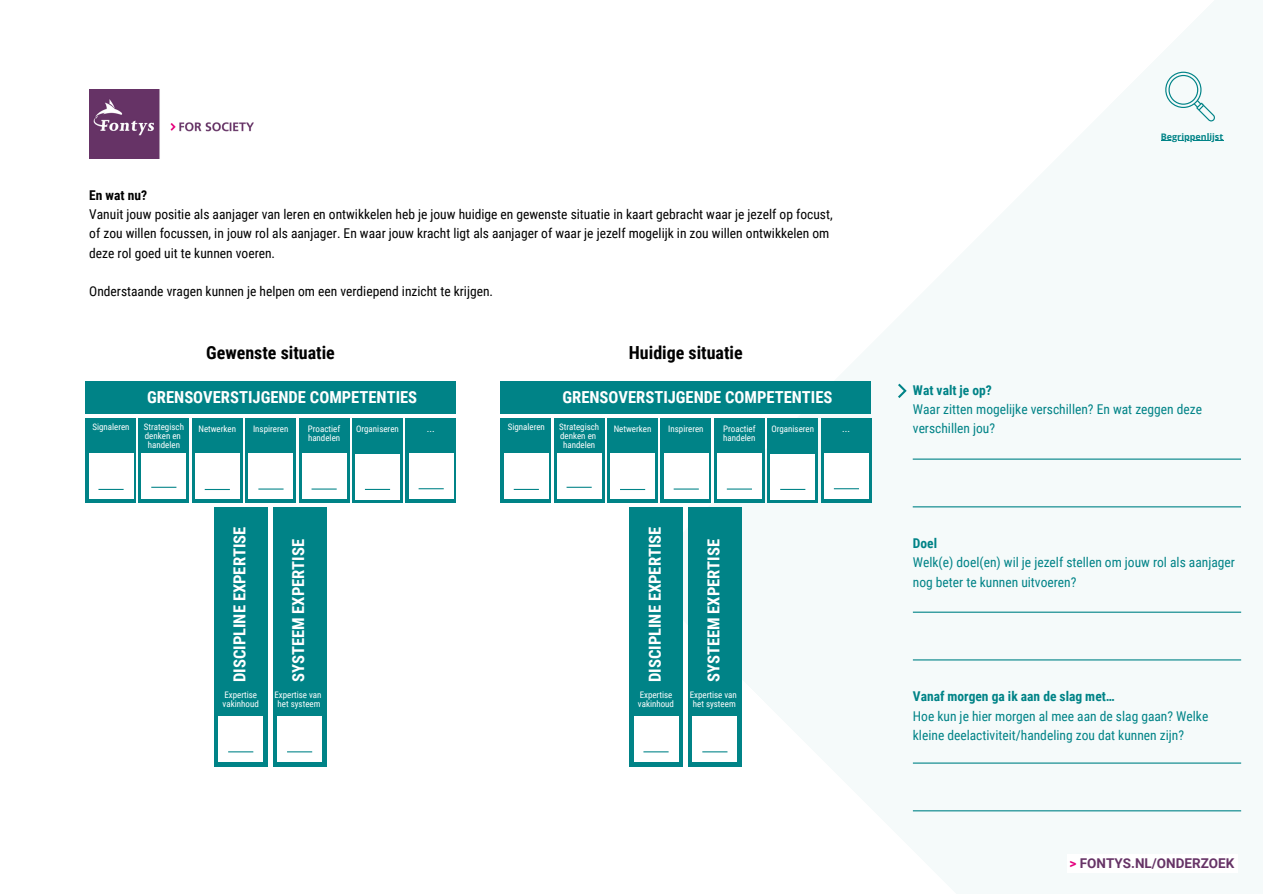
<style>
.page{position:relative;width:1263px;height:894px;background:#fff}
.page>*{position:absolute;margin:0;border:0;box-sizing:border-box;transform-origin:0 0}
.t1{font:700 18px "Roboto Condensed";color:#000}
.t2{font:700 16.5px "Roboto Condensed";color:#fff}
.t3{font:13.5px/19.2px "Roboto Condensed";color:#000}
.t4{font:13.5px/19.2px "Roboto Condensed";color:#008387}
.t5{font:700 13.5px "Roboto Condensed";color:#008387}
.t6{font:700 13.5px "Roboto";color:#636}
.t7{font:700 13.5px "Roboto Condensed";color:#000}
.t8{font:9.9px "Roboto Condensed";color:#fff}
.t9{font:9px/9px "Roboto Condensed";color:#fff;text-align:center}
.t10{font:700 9px "Open Sans";color:#008387}
.s1{color:#e5007d}
</style>
<div class="page">
<svg style="left:669px;top:71px;width:573px;height:741px;fill:#f5fafa"></svg>
<div style="left:85px;top:418px;width:51px;height:84px;background:#008387"></div>
<div style="left:89px;top:453px;width:45px;height:46px;background:#fff"></div>
<div style="left:139px;top:418px;width:50px;height:84px;background:#008387"></div>
<div style="left:141px;top:453px;width:45px;height:46px;background:#fff"></div>
<div style="left:192px;top:418px;width:51px;height:84px;background:#008387"></div>
<div style="left:195px;top:453px;width:45px;height:45px;background:#fff"></div>
<div style="left:245px;top:418px;width:51px;height:84px;background:#008387"></div>
<div style="left:248px;top:453px;width:45px;height:46px;background:#fff"></div>
<hr style="left:98px;top:488px;width:26px;height:2px;background:#008387">
<svg style="left:151px;top:486px;width:25px;height:1px"></svg>
<svg style="left:205px;top:489px;width:25px;height:1px"></svg>
<svg style="left:258px;top:488px;width:26px;height:1px"></svg>
<div style="left:299px;top:418px;width:50px;height:84px;background:#008387"></div>
<div style="left:302px;top:453px;width:45px;height:46px;background:#fff"></div>
<svg style="left:312px;top:488px;width:25px;height:1px"></svg>
<div style="left:352px;top:418px;width:51px;height:84px;background:#008387"></div>
<div style="left:355px;top:454px;width:45px;height:45px;background:#fff"></div>
<hr style="left:365px;top:488px;width:25px;height:2px;background:#008387">
<div style="left:406px;top:418px;width:50px;height:84px;background:#008387"></div>
<div style="left:409px;top:453px;width:45px;height:45px;background:#fff"></div>
<svg style="left:419px;top:488px;width:25px;height:1px"></svg>
<div style="left:85px;top:381px;width:371px;height:32px;background:#008387"></div>
<div style="left:214px;top:507px;width:54px;height:259px;background:#008387"></div>
<div style="left:218px;top:715px;width:45px;height:46px;background:#fff"></div>
<svg style="left:228px;top:751px;width:25px;height:1px"></svg>
<div style="left:273px;top:507px;width:53px;height:259px;background:#008387"></div>
<div style="left:277px;top:715px;width:45px;height:46px;background:#fff"></div>
<svg style="left:287px;top:751px;width:25px;height:1px"></svg>
<div style="left:500px;top:418px;width:51px;height:84px;background:#008387"></div>
<div style="left:504px;top:453px;width:45px;height:46px;background:#fff"></div>
<div style="left:554px;top:418px;width:50px;height:84px;background:#008387"></div>
<div style="left:557px;top:453px;width:45px;height:46px;background:#fff"></div>
<div style="left:607px;top:418px;width:51px;height:84px;background:#008387"></div>
<div style="left:610px;top:453px;width:45px;height:45px;background:#fff"></div>
<div style="left:661px;top:418px;width:50px;height:84px;background:#008387"></div>
<div style="left:664px;top:453px;width:45px;height:46px;background:#fff"></div>
<hr style="left:514px;top:488px;width:25px;height:2px;background:#008387">
<svg style="left:567px;top:486px;width:25px;height:1px"></svg>
<svg style="left:620px;top:489px;width:25px;height:1px"></svg>
<svg style="left:674px;top:488px;width:25px;height:1px"></svg>
<div style="left:714px;top:418px;width:51px;height:84px;background:#008387"></div>
<div style="left:717px;top:453px;width:45px;height:46px;background:#fff"></div>
<svg style="left:727px;top:488px;width:25px;height:1px"></svg>
<div style="left:768px;top:418px;width:50px;height:84px;background:#008387"></div>
<div style="left:770px;top:454px;width:45px;height:45px;background:#fff"></div>
<hr style="left:780px;top:488px;width:25px;height:2px;background:#008387">
<div style="left:821px;top:418px;width:50px;height:84px;background:#008387"></div>
<div style="left:824px;top:453px;width:45px;height:45px;background:#fff"></div>
<svg style="left:834px;top:488px;width:25px;height:1px"></svg>
<div style="left:500px;top:381px;width:371px;height:32px;background:#008387"></div>
<div style="left:629px;top:507px;width:54px;height:259px;background:#008387"></div>
<div style="left:634px;top:715px;width:44px;height:46px;background:#fff"></div>
<svg style="left:643px;top:751px;width:26px;height:1px"></svg>
<div style="left:688px;top:507px;width:54px;height:259px;background:#008387"></div>
<div style="left:692px;top:715px;width:45px;height:46px;background:#fff"></div>
<svg style="left:702px;top:751px;width:25px;height:1px"></svg>
<img style="left:89px;top:89px;width:165px;height:70px">
<svg style="left:898px;top:383px;width:9px;height:15px"></svg>
<hr style="left:913px;top:458px;width:328px;height:1px;background:#008387">
<hr style="left:913px;top:506px;width:328px;height:1px;background:#008387">
<hr style="left:913px;top:611px;width:328px;height:1px;background:#008387">
<hr style="left:913px;top:659px;width:328px;height:1px;background:#008387">
<hr style="left:913px;top:762px;width:328px;height:1px;background:#008387">
<hr style="left:913px;top:810px;width:328px;height:1px;background:#008387">
<svg style="left:1163px;top:72px;width:52px;height:49px"></svg>
<hr style="left:1161px;top:140px;width:62px;height:1px;background:#008387">
<p class="t7" style="left:89px;top:187px;width:59px">En wat nu?</p>
<p class="t3" style="left:89px;top:205px;width:745px">Vanuit jouw positie als aanjager van leren en ontwikkelen heb je jouw huidige en gewenste situatie in kaart gebracht waar je jezelf op focust, of zou willen focussen, in jouw rol als aanjager. En waar jouw kracht ligt als aanjager of waar je jezelf mogelijk in zou willen ontwikkelen om deze rol goed uit te kunnen voeren.</p>
<p class="t3" style="left:89px;top:281px;width:405px">Onderstaande vragen kunnen je helpen om een verdiepend inzicht te krijgen.</p>
<h1 class="t1" style="left:206px;top:342px;width:130px">Gewenste situatie</h1>
<h1 class="t1" style="left:629px;top:342px;width:115px">Huidige situatie</h1>
<p class="t2" style="left:147px;top:387px;width:271px">GRENSOVERSTIJGENDE COMPETENTIES</p>
<p class="t2" style="left:562px;top:387px;width:271px">GRENSOVERSTIJGENDE COMPETENTIES</p>
<p class="t9" style="left:92px;top:422px;width:39px">Signaleren</p>
<p class="t9" style="left:144px;top:422px;width:42px">Strategisch denken en handelen</p>
<p class="t9" style="left:198px;top:424px;width:39px">Netwerken</p>
<p class="t9" style="left:253px;top:424px;width:37px">Inspireren</p>
<p class="t9" style="left:308px;top:424px;width:34px;text-align:left">Proactief handelen</p>
<p class="t9" style="left:356px;top:424px;width:44px">Organiseren</p>
<p class="t8" style="left:427px;top:423px;width:9px">...</p>
<p class="t9" style="left:508px;top:422px;width:39px">Signaleren</p>
<p class="t9" style="left:559px;top:422px;width:42px">Strategisch denken en handelen</p>
<p class="t9" style="left:614px;top:424px;width:39px">Netwerken</p>
<p class="t9" style="left:668px;top:424px;width:37px">Inspireren</p>
<p class="t9" style="left:723px;top:424px;width:34px;text-align:left">Proactief handelen</p>
<p class="t9" style="left:771px;top:424px;width:44px">Organiseren</p>
<p class="t8" style="left:842px;top:423px;width:9px">...</p>
<p class="t2" style="left:230px;top:682px;width:157px;rotate:-90deg">DISCIPLINE EXPERTISE</p>
<p class="t2" style="left:289px;top:682px;width:144px;rotate:-90deg">SYSTEEM EXPERTISE</p>
<p class="t2" style="left:646px;top:682px;width:157px;rotate:-90deg">DISCIPLINE EXPERTISE</p>
<p class="t2" style="left:704px;top:682px;width:144px;rotate:-90deg">SYSTEEM EXPERTISE</p>
<p class="t9" style="left:223px;top:690px;width:38px;text-align:left">Expertise vakinhoud</p>
<p class="t9" style="left:274px;top:690px;width:49px">Expertise van het systeem</p>
<p class="t9" style="left:638px;top:690px;width:38px;text-align:left">Expertise vakinhoud</p>
<p class="t9" style="left:690px;top:690px;width:49px">Expertise van het systeem</p>
<p class="t10" style="left:1161px;top:130px;width:64px">Begrippenlijst</p>
<p class="t5" style="left:913px;top:382px;width:81px">Wat valt je op?</p>
<p class="t4" style="left:913px;top:400px;width:291px">Waar zitten mogelijke verschillen? En wat zeggen deze verschillen jou?</p>
<p class="t5" style="left:913px;top:535px;width:26px">Doel</p>
<p class="t4" style="left:913px;top:553px;width:324px">Welk(e) doel(en) wil je jezelf stellen om jouw rol als aanjager nog beter te kunnen uitvoeren?</p>
<p class="t5" style="left:913px;top:688px;width:203px">Vanaf morgen ga ik aan de slag met…</p>
<p class="t4" style="left:913px;top:706px;width:297px">Hoe kun je hier morgen al mee aan de slag gaan? Welke kleine deelactiviteit/handeling zou dat kunnen zijn?</p>
<p class="t6" style="left:1069px;top:855px;width:166px"><span class="s1">&gt;</span> FONTYS.NL/ONDERZOEK</p>
</div>
